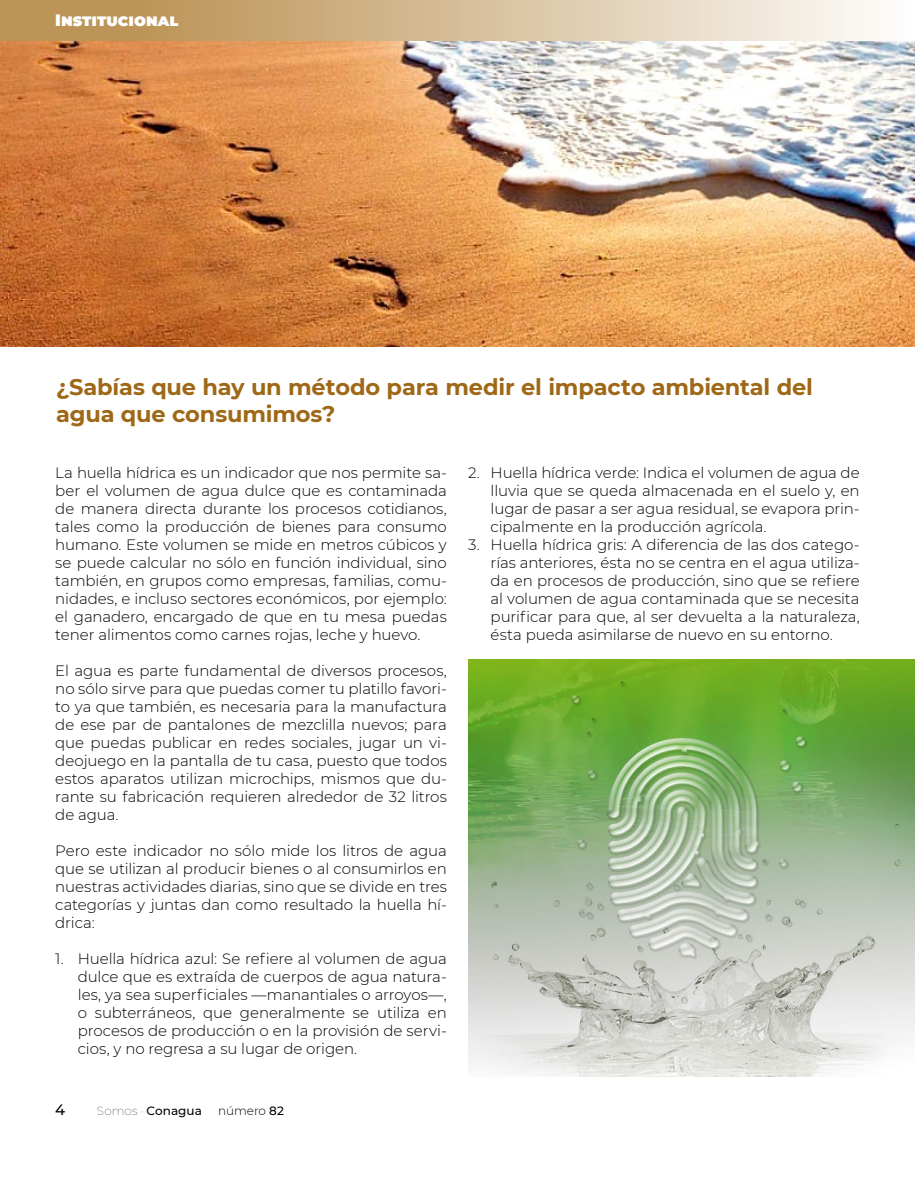
<style>
.page{position:relative;width:915px;height:1191px;background:#fff}
.page>*{position:absolute;margin:0;border:0;box-sizing:border-box;transform-origin:0 0}
.t1{font:700 22.5px/27px "Montserrat";letter-spacing:-.01em;color:#9e6817}
.t2{font:900 16.5px "Montserrat";color:#fff}
.t3{font:300 15px/18px "Montserrat";letter-spacing:-.005em;color:#000;text-align:justify}
.t4{font:500 15px "Montserrat";color:#000}
.t5{font:500 12px "Montserrat";letter-spacing:.005em;color:#000}
.t6{font:300 12px "Montserrat";letter-spacing:-.005em;color:#000}
.s1{font-weight:100}
.s2{font-weight:500}
</style>
<div class="page">
<svg style="left:0;top:0;width:871px;height:41px;background:#d5bc97"></svg>
<img style="left:1px;top:41px;width:913px;height:306px">
<img style="left:468px;top:659px;width:446px;height:417px">
<p class="t2" style="left:55px;top:7px;width:121px">Institucional</p>
<h1 class="t1" style="left:56px;top:372px;width:758px">¿Sabías que hay un método para medir el impacto ambiental del agua que consumimos?</h1>
<p class="t3" style="left:55px;top:463px;width:393px">La huella hídrica es un indicador que nos permite sa&shy;ber el volumen de agua dulce que es contaminada de manera directa durante los procesos cotidianos, tales como la producción de bienes para consumo humano. Este volumen se mide en metros cúbicos y se puede calcular no sólo en función individual, sino también, en grupos como empresas, familias, comu&shy;nidades, e incluso sectores económicos, por ejemplo: el ganadero, encargado de que en tu mesa puedas tener alimentos como carnes rojas, leche y huevo.</p>
<p class="t3" style="left:55px;top:661px;width:393px">El agua es parte fundamental de diversos procesos, no sólo sirve para que puedas comer tu platillo favori&shy;to ya que también, es necesaria para la manufactura de ese par de pantalones de mezclilla nuevos; para que puedas publicar en redes sociales, jugar un vi&shy;deojuego en la pantalla de tu casa, puesto que todos estos aparatos utilizan microchips, mismos que du&shy;rante su fabricación requieren alrededor de 32 litros de agua.</p>
<p class="t3" style="left:55px;top:841px;width:393px">Pero este indicador no sólo mide los litros de agua que se utilizan al producir bienes o al consumirlos en nuestras actividades diarias, sino que se divide en tres categorías y juntas dan como resultado la huella hí&shy;drica:</p>
<p class="t3" style="left:78px;top:949px;width:370px;text-indent:-22px">1. Huella hídrica azul: Se refiere al volumen de agua dulce que es extraída de cuerpos de agua natura&shy;les, ya sea superficiales —manantiales o arroyos—, o subterráneos, que generalmente se utiliza en procesos de producción o en la provisión de servi&shy;cios, y no regresa a su lugar de origen.</p>
<p class="t3" style="left:490px;top:463px;width:370px;text-indent:-22px">2. Huella hídrica verde: Indica el volumen de agua de lluvia que se queda almacenada en el suelo y, en lugar de pasar a ser agua residual, se evapora prin&shy;cipalmente en la producción agrícola.</p>
<p class="t3" style="left:490px;top:535px;width:370px;text-indent:-22px">3. Huella hídrica gris: A diferencia de las dos catego&shy;rías anteriores, ésta no se centra en el agua utiliza&shy;da en procesos de producción, sino que se refiere al volumen de agua contaminada que se necesita purificar para que, al ser devuelta a la naturaleza, ésta pueda asimilarse de nuevo en su entorno.</p>
<p class="t4" style="left:55px;top:1098px;width:12px">4</p>
<p class="t5" style="left:97px;top:1102px;width:106px"><span class="s1">Somos ·</span> Conagua</p>
<p class="t6" style="left:218px;top:1102px;width:68px">número <span class="s2">82</span></p>
</div>
